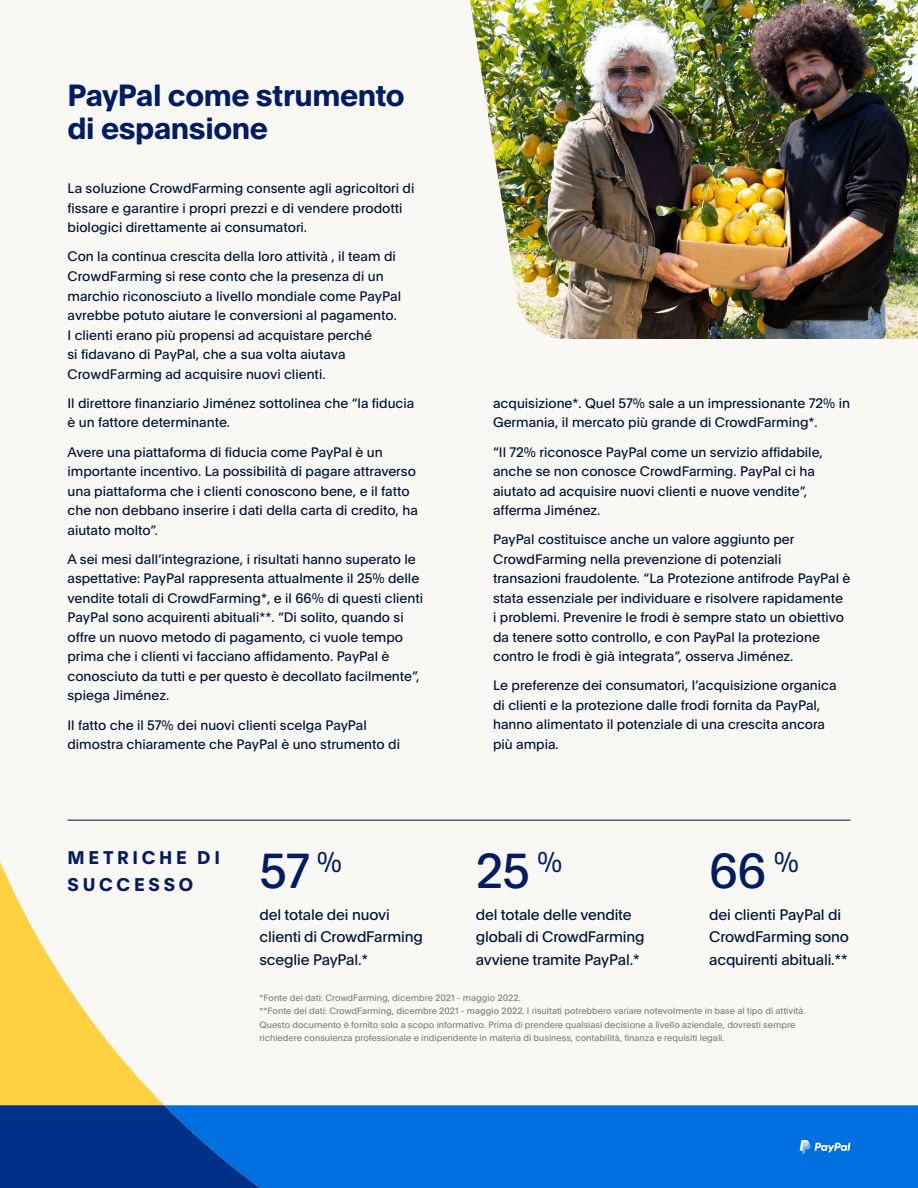
<style>
.page{position:relative;width:918px;height:1188px;background:#faf8f5}
.page>*{position:absolute;margin:0;border:0;box-sizing:border-box;transform-origin:0 0}
.Stat_-_Highlight{font:48px "Pay Pal Open";color:#001c64}
.Source_Note_Copy_-_G{font:700 30px/33px "Pay Pal Open";letter-spacing:-.015em;color:#001c64}
.Source_Note_Copy_-_G-2{font:700 18px/27px "Pay Pal Open";letter-spacing:.21em;color:#001c64}
.Stat_-_Body{font:15px/22.5px "Pay Pal Open";letter-spacing:-.01em;color:#001435}
.Source_Note_Copy_-_G-3{font:13.5px/19.5px "Pay Pal Open";color:#001435}
.Body_Copy_-_Dark_Gra{font:13.5px/19.5px "Pay Pal Open";color:#001435}
.MRF{font:9px/13.5px "Pay Pal Open";color:#808080}
</style>
<div class="page">
<svg style="left:0;top:862px;width:164px;height:243px"></svg>
<div style="left:281px;top:1105px;width:637px;height:83px;background:#0070e0"></div>
<svg style="left:0;top:1105px;width:281px;height:83px;background:#01419d"></svg>
<img style="left:470px;top:0;width:448px;height:339px">
<hr style="left:68px;top:820px;width:782px;height:1px;background:#001435">
<svg style="left:800px;top:1140px;width:50px;height:13px"></svg>
<p class="Source_Note_Copy_-_G" style="left:67px;top:76px;width:339px">PayPal come strumento di espansione</p>
<p class="Source_Note_Copy_-_G-3" style="left:68px;top:178px;width:348px">La soluzione CrowdFarming consente agli agricoltori di fissare e garantire i propri prezzi e di vendere prodotti biologici direttamente ai consumatori.</p>
<p class="Source_Note_Copy_-_G-3" style="left:68px;top:246px;width:335px">Con la continua crescita della loro attività , il team di CrowdFarming si rese conto che la presenza di un marchio riconosciuto a livello mondiale come PayPal avrebbe potuto aiutare le conversioni al pagamento.<br>I clienti erano più propensi ad acquistare perché<br>si fidavano di PayPal, che a sua volta aiutava CrowdFarming ad acquisire nuovi clienti.</p>
<p class="Source_Note_Copy_-_G-3" style="left:68px;top:393px;width:348px">Il direttore finanziario Jiménez sottolinea che “la fiducia è un fattore determinante.</p>
<p class="Source_Note_Copy_-_G-3" style="left:68px;top:441px;width:352px">Avere una piattaforma di fiducia come PayPal è un importante incentivo. La possibilità di pagare attraverso una piattaforma che i clienti conoscono bene, e il fatto che non debbano inserire i dati della carta di credito, ha aiutato molto”.</p>
<p class="Source_Note_Copy_-_G-3" style="left:68px;top:549px;width:357px">A sei mesi dall’integrazione, i risultati hanno superato le aspettative: PayPal rappresenta attualmente il 25% delle vendite totali di CrowdFarming*, e il 66% di questi clienti PayPal sono acquirenti abituali**. “Di solito, quando si offre un nuovo metodo di pagamento, ci vuole tempo prima che i clienti vi facciano affidamento. PayPal è conosciuto da tutti e per questo è decollato facilmente”, spiega Jiménez.</p>
<p class="Source_Note_Copy_-_G-3" style="left:68px;top:714px;width:334px">Il fatto che il 57% dei nuovi clienti scelga PayPal dimostra chiaramente che PayPal è uno strumento di</p>
<p class="Source_Note_Copy_-_G-2" style="left:68px;top:843px;width:154px">METRICHE DI<br>SUCCESSO</p>
<p class="Stat_-_Highlight" style="left:260px;top:837px;width:84px">57 <sup>%</sup></p>
<p class="Stat_-_Body" style="left:260px;top:902px;width:165px">del totale dei nuovi clienti di CrowdFarming sceglie PayPal.*</p>
<p class="Body_Copy_-_Dark_Gra" style="left:493px;top:393px;width:358px">acquisizione*. Quel 57% sale a un impressionante 72% in<br>Germania, il mercato più grande di CrowdFarming*.</p>
<p class="Body_Copy_-_Dark_Gra" style="left:493px;top:441px;width:331px">“Il 72% riconosce PayPal come un servizio affidabile, anche se non conosce CrowdFarming. PayPal ci ha aiutato ad acquisire nuovi clienti e nuove vendite”, afferma Jiménez.</p>
<p class="Body_Copy_-_Dark_Gra" style="left:493px;top:529px;width:359px">PayPal costituisce anche un valore aggiunto per CrowdFarming nella prevenzione di potenziali transazioni fraudolente. “La Protezione antifrode PayPal è stata essenziale per individuare e risolvere rapidamente<br>i problemi. Prevenire le frodi è sempre stato un obiettivo da tenere sotto controllo, e con PayPal la protezione contro le frodi è già integrata”, osserva Jiménez.</p>
<p class="Body_Copy_-_Dark_Gra" style="left:493px;top:675px;width:345px">Le preferenze dei consumatori, l’acquisizione organica di clienti e la protezione dalle frodi fornita da PayPal, hanno alimentato il potenziale di una crescita ancora più ampia.</p>
<p class="Stat_-_Highlight" style="left:476px;top:837px;width:88px">25 <sup>%</sup></p>
<p class="Stat_-_Body" style="left:476px;top:902px;width:170px">del totale delle vendite globali di CrowdFarming avviene tramite PayPal.*</p>
<p class="Stat_-_Highlight" style="left:709px;top:837px;width:91px">66 <sup>%</sup></p>
<p class="Stat_-_Body" style="left:709px;top:902px;width:141px">dei clienti PayPal di<br>CrowdFarming sono acquirenti abituali.**</p>
<p class="MRF" style="left:260px;top:990px;width:263px">*Fonte dei dati: CrowdFarming, dicembre 2021 - maggio 2022.</p>
<p class="MRF" style="left:260px;top:1004px;width:548px">**Fonte dei dati: CrowdFarming, dicembre 2021 - maggio 2022. I risultati potrebbero variare notevolmente in base al tipo di attività.<br>Questo documento è fornito solo a scopo informativo. Prima di prendere qualsiasi decisione a livello aziendale, dovresti sempre richiedere consulenza professionale e indipendente in materia di business, contabilità, finanza e requisiti legali.</p>
</div>
